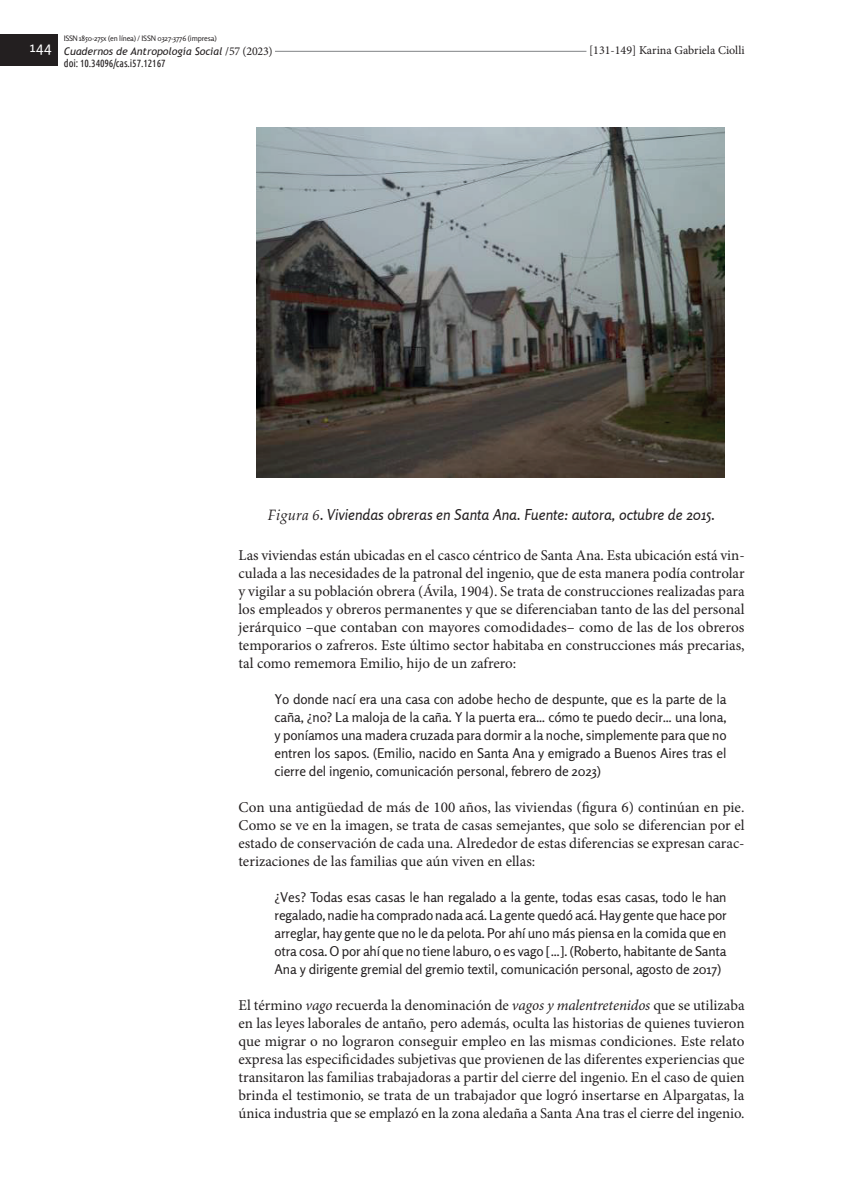
<style>
.page{position:relative;width:851px;height:1191px;background:#fff}
.page>*{position:absolute;margin:0;border:0;box-sizing:border-box;transform-origin:0 0}
.t1{font:15px/18px "Minion Pro";color:#231f20;text-align:justify}
.t2{font:italic 15px "Rosario";color:#231f20}
.t3{font:15px "Rosario";color:#fff}
.t4{font:13.5px/18px "Rosario";letter-spacing:-.01em;color:#231f20;text-align:justify}
.t5{font:12px "Minion Pro";color:#231f20}
.t6{font:italic 10.5px "Trebuchet MS";color:#231f20}
.t7{font:10.5px "Ubuntu Condensed";letter-spacing:-.01em;color:#231f20}
.t8{font:7.5px "Rosario";letter-spacing:-.02em;color:#231f20}
.s1{font-family:"Minion Pro";font-style:normal;font-size:12px}
.s2{font-family:"Palatino Linotype"}
.s3{font-style:italic}
</style>
<div class="page">
<hr style="left:165px;top:51px;width:568px;height:1px;background:#808285">
<div style="left:64px;top:44px;width:211px;height:15px;background:#fff"></div>
<div style="left:0;top:35px;width:57px;height:31px;background:#231f20"></div>
<div style="left:586px;top:43px;width:158px;height:15px;background:#fff"></div>
<img style="left:256px;top:128px;width:468px;height:349px">
<p class="t8" style="left:64px;top:34px;width:154px">ISSN 1850-275x (en línea) / ISSN 0327-3776 (impresa)</p>
<p class="t6" style="left:64px;top:45px;width:210px">Cuadernos de Antropología Social <span class="s1">/57 (2023)</span></p>
<p class="t7" style="left:64px;top:57px;width:103px">doi: 10.34096/cas.i57.12167</p>
<p class="t3" style="left:30px;top:38px;width:23px">144</p>
<p class="t5" style="left:589px;top:42px;width:157px">[131-149] Karina Gabriela Ciolli</p>
<p class="t2" style="left:268px;top:506px;width:449px"><span class="s2">Figura 6</span>. Viviendas obreras en Santa Ana. Fuente: autora, octubre de 2015.</p>
<p class="t1" style="left:238px;top:546px;width:507px">Las viviendas están ubicadas en el casco céntrico de Santa Ana. Esta ubicación está vin&shy;culada a las necesidades de la patronal del ingenio, que de esta manera podía controlar y vigilar a su población obrera (Ávila, 1904). Se trata de construcciones realizadas para los empleados y obreros permanentes y que se diferenciaban tanto de las del personal jerárquico –que contaban con mayores comodidades– como de las de los obreros temporarios o zafreros. Este último sector habitaba en construcciones más precarias, tal como rememora Emilio, hijo de un zafrero:</p>
<p class="t4" style="left:274px;top:690px;width:453px">Yo donde nací era una casa con adobe hecho de despunte, que es la parte de la caña, ¿no? La maloja de la caña. Y la puerta era… cómo te puedo decir… una lona, y poníamos una madera cruzada para dormir a la noche, simplemente para que no entren los sapos. (Emilio, nacido en Santa Ana y emigrado a Buenos Aires tras el cierre del ingenio, comunicación personal, febrero de 2023)</p>
<p class="t1" style="left:238px;top:798px;width:507px">Con una antigüedad de más de 100 años, las viviendas (figura 6) continúan en pie.<br>Como se ve en la imagen, se trata de casas semejantes, que solo se diferencian por el estado de conservación de cada una. Alrededor de estas diferencias se expresan carac&shy;terizaciones de las familias que aún viven en ellas:</p>
<p class="t4" style="left:274px;top:888px;width:453px">¿Ves? Todas esas casas le han regalado a la gente, todas esas casas, todo le han regalado, nadie ha comprado nada acá. La gente quedó acá. Hay gente que hace por arreglar, hay gente que no le da pelota. Por ahí uno más piensa en la comida que en otra cosa. O por ahí que no tiene laburo, o es vago […]. (Roberto, habitante de Santa Ana y dirigente gremial del gremio textil, comunicación personal, agosto de 2017)</p>
<p class="t1" style="left:238px;top:996px;width:507px">El término <span class="s3">vago</span> recuerda la denominación de <span class="s3">vagos y malentretenidos</span> que se utilizaba en las leyes laborales de antaño, pero además, oculta las historias de quienes tuvieron que migrar o no lograron conseguir empleo en las mismas condiciones. Este relato expresa las especificidades subjetivas que provienen de las diferentes experiencias que transitaron las familias trabajadoras a partir del cierre del ingenio. En el caso de quien brinda el testimonio, se trata de un trabajador que logró insertarse en Alpargatas, la única industria que se emplazó en la zona aledaña a Santa Ana tras el cierre del ingenio.</p>
</div>
